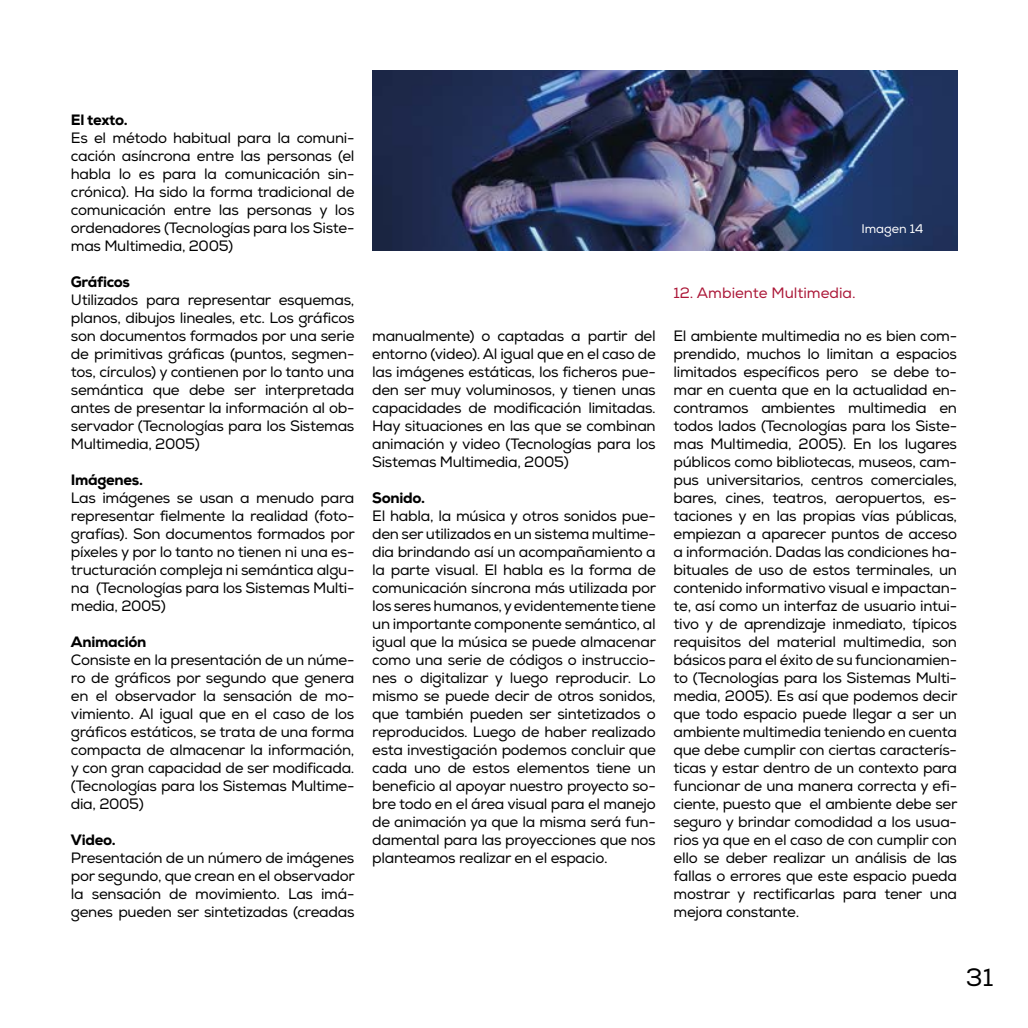
<style>
.page{position:relative;width:1028px;height:1028px;background:#fff}
.page>*{position:absolute;margin:0;border:0;box-sizing:border-box;transform-origin:0 0}
.t1{font:25px "Nexa";color:#000}
.t2{font:15px/18px "Nexa";letter-spacing:-.02em;color:#000;text-align:justify}
.t3{font:800 15px "Nexa";letter-spacing:-.02em;color:#000}
.t4{font:15px "Nexa";color:#ab1737}
.t5{font:12.5px "Nexa";color:#fff}
</style>
<div class="page">
<img style="left:372px;top:71px;width:585px;height:180px">
<p class="t3" style="left:71px;top:110px;width:58px">El texto.</p>
<p class="t2" style="left:71px;top:129px;width:285px">Es el método habitual para la comuni&shy;cación asíncrona entre las personas (el habla lo es para la comunicación sin&shy;crónica). Ha sido la forma tradicional de comunicación entre las personas y los ordenadores (Tecnologías para los Siste&shy;mas Multimedia, 2005)</p>
<p class="t3" style="left:71px;top:272px;width:61px">Gráficos</p>
<p class="t2" style="left:71px;top:291px;width:285px">Utilizados para representar esquemas, planos, dibujos lineales, etc. Los gráficos son documentos formados por una serie de primitivas gráficas (puntos, segmen&shy;tos, círculos) y contienen por lo tanto una semántica que debe ser interpretada antes de presentar la información al ob&shy;servador (Tecnologías para los Sistemas Multimedia, 2005)</p>
<p class="t3" style="left:71px;top:470px;width:74px">Imágenes.</p>
<p class="t2" style="left:71px;top:489px;width:285px">Las imágenes se usan a menudo para representar fielmente la realidad (foto&shy;grafías). Son documentos formados por píxeles y por lo tanto no tienen ni una es&shy;tructuración compleja ni semántica algu&shy;na (Tecnologías para los Sistemas Multi&shy;media, 2005)</p>
<p class="t3" style="left:71px;top:632px;width:77px">Animación</p>
<p class="t2" style="left:71px;top:651px;width:285px">Consiste en la presentación de un núme&shy;ro de gráficos por segundo que genera en el observador la sensación de mo&shy;vimiento. Al igual que en el caso de los gráficos estáticos, se trata de una forma compacta de almacenar la información, y con gran capacidad de ser modificada. (Tecnologías para los Sistemas Multime&shy;dia, 2005)</p>
<p class="t3" style="left:71px;top:830px;width:46px">Video.</p>
<p class="t2" style="left:71px;top:849px;width:285px">Presentación de un número de imágenes por segundo, que crean en el observador la sensación de movimiento. Las imá&shy;genes pueden ser sintetizadas (creadas</p>
<p class="t2" style="left:372px;top:327px;width:285px">manualmente) o captadas a partir del entorno (video). Al igual que en el caso de las imágenes estáticas, los ficheros pue&shy;den ser muy voluminosos, y tienen unas capacidades de modificación limitadas.<br>Hay situaciones en las que se combinan animación y video (Tecnologías para los Sistemas Multimedia, 2005)</p>
<p class="t3" style="left:372px;top:488px;width:54px">Sonido.</p>
<p class="t2" style="left:372px;top:507px;width:285px">El habla, la música y otros sonidos pue&shy;den ser utilizados en un sistema multime&shy;dia brindando así un acompañamiento a la parte visual. El habla es la forma de comunicación síncrona más utilizada por los seres humanos, y evidentemente tiene un importante componente semántico, al igual que la música se puede almacenar como una serie de códigos o instruccio&shy;nes o digitalizar y luego reproducir. Lo mismo se puede decir de otros sonidos, que también pueden ser sintetizados o reproducidos. Luego de haber realizado esta investigación podemos concluir que cada uno de estos elementos tiene un beneficio al apoyar nuestro proyecto so&shy;bre todo en el área visual para el manejo de animación ya que la misma será fun&shy;damental para las proyecciones que nos planteamos realizar en el espacio.</p>
<p class="t5" style="left:861px;top:221px;width:64px">Imagen 14</p>
<p class="t4" style="left:673px;top:283px;width:184px">12. Ambiente Multimedia.</p>
<p class="t2" style="left:673px;top:327px;width:285px">El ambiente multimedia no es bien com&shy;prendido, muchos lo limitan a espacios limitados específicos pero se debe to&shy;mar en cuenta que en la actualidad en&shy;contramos ambientes multimedia en todos lados (Tecnologías para los Siste&shy;mas Multimedia, 2005). En los lugares públicos como bibliotecas, museos, cam&shy;pus universitarios, centros comerciales, bares, cines, teatros, aeropuertos, es&shy;taciones y en las propias vías públicas, empiezan a aparecer puntos de acceso a información. Dadas las condiciones ha&shy;bituales de uso de estos terminales, un contenido informativo visual e impactan&shy;te, así como un interfaz de usuario intui&shy;tivo y de aprendizaje inmediato, típicos requisitos del material multimedia, son básicos para el éxito de su funcionamien&shy;to (Tecnologías para los Sistemas Multi&shy;media, 2005). Es así que podemos decir que todo espacio puede llegar a ser un ambiente multimedia teniendo en cuenta que debe cumplir con ciertas caracterís&shy;ticas y estar dentro de un contexto para funcionar de una manera correcta y efi&shy;ciente, puesto que el ambiente debe ser seguro y brindar comodidad a los usua&shy;rios ya que en el caso de con cumplir con ello se deber realizar un análisis de las fallas o errores que este espacio pueda mostrar y rectificarlas para tener una mejora constante.</p>
<h1 class="t1" style="left:966px;top:962px;width:29px">31</h1>
</div>
